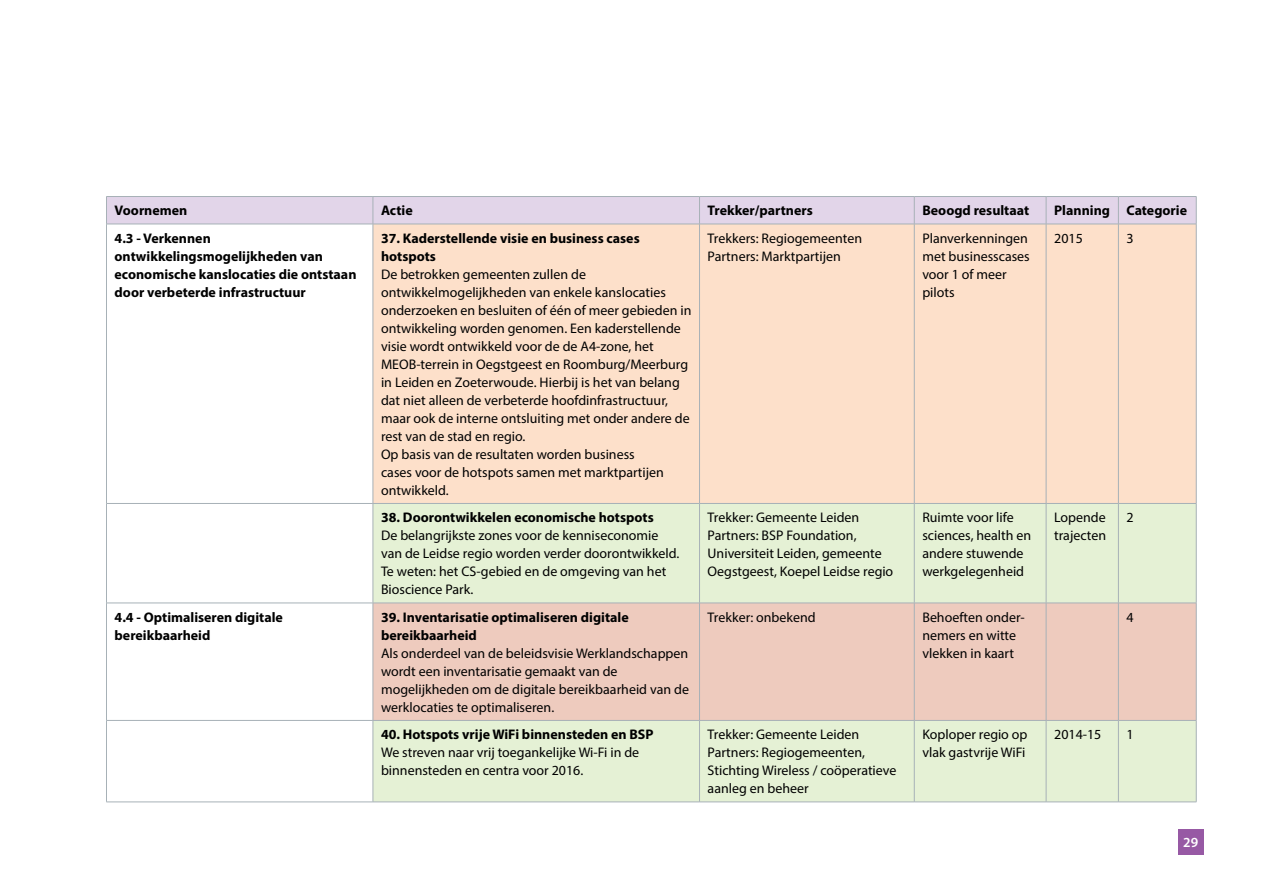
<style>
.page{position:relative;width:1263px;height:893px;background:#fff}
.page>*{position:absolute;margin:0;border:0;box-sizing:border-box;transform-origin:0 0}
.t1{font:13.95px/18px "Myriad Pro";color:#000}
.t2{font:700 13.95px/18px "Myriad Pro";color:#000}
.t3{font:600 13.95px "Myriad Pro";color:#fff}
</style>
<div class="page">
<div style="left:1178px;top:829px;width:25px;height:26px;background:#9759a4"></div>
<div style="left:374px;top:225px;width:822px;height:278px;background:#fde0ca"></div>
<div style="left:374px;top:504px;width:822px;height:298px;background:#e5f1d5"></div>
<div style="left:374px;top:604px;width:822px;height:116px;background:#eecbbe"></div>
<hr style="left:106px;top:224px;width:1px;height:279px;background:#a7b1b7">
<hr style="left:373px;top:224px;width:1px;height:279px;background:#a7b1b7">
<hr style="left:699px;top:224px;width:1px;height:279px;background:#a7b1b7">
<hr style="left:914px;top:224px;width:1px;height:279px;background:#a7b1b7">
<hr style="left:1046px;top:224px;width:1px;height:279px;background:#a7b1b7">
<hr style="left:1118px;top:224px;width:1px;height:279px;background:#a7b1b7">
<hr style="left:1196px;top:224px;width:1px;height:279px;background:#a7b1b7">
<hr style="left:106px;top:503px;width:267px;height:1px;background:#a7b1b7">
<hr style="left:106px;top:504px;width:1px;height:99px;background:#a7b1b7">
<hr style="left:373px;top:503px;width:326px;height:1px;background:#a7b1b7">
<hr style="left:373px;top:504px;width:1px;height:99px;background:#a7b1b7">
<hr style="left:699px;top:503px;width:215px;height:1px;background:#a7b1b7">
<hr style="left:699px;top:504px;width:1px;height:99px;background:#a7b1b7">
<hr style="left:914px;top:503px;width:132px;height:1px;background:#a7b1b7">
<hr style="left:914px;top:504px;width:1px;height:99px;background:#a7b1b7">
<hr style="left:1046px;top:503px;width:72px;height:1px;background:#a7b1b7">
<hr style="left:1046px;top:504px;width:1px;height:99px;background:#a7b1b7">
<hr style="left:1118px;top:503px;width:78px;height:1px;background:#a7b1b7">
<hr style="left:1118px;top:504px;width:1px;height:99px;background:#a7b1b7">
<hr style="left:1196px;top:504px;width:1px;height:99px;background:#a7b1b7">
<hr style="left:106px;top:603px;width:267px;height:1px;background:#a7b1b7">
<hr style="left:106px;top:603px;width:1px;height:117px;background:#a7b1b7">
<hr style="left:373px;top:603px;width:326px;height:1px;background:#a7b1b7">
<hr style="left:373px;top:603px;width:1px;height:117px;background:#a7b1b7">
<hr style="left:699px;top:603px;width:215px;height:1px;background:#a7b1b7">
<hr style="left:699px;top:603px;width:1px;height:117px;background:#a7b1b7">
<hr style="left:914px;top:603px;width:132px;height:1px;background:#a7b1b7">
<hr style="left:914px;top:603px;width:1px;height:117px;background:#a7b1b7">
<hr style="left:1046px;top:603px;width:72px;height:1px;background:#a7b1b7">
<hr style="left:1046px;top:603px;width:1px;height:117px;background:#a7b1b7">
<hr style="left:1118px;top:603px;width:78px;height:1px;background:#a7b1b7">
<hr style="left:1118px;top:603px;width:1px;height:117px;background:#a7b1b7">
<hr style="left:1196px;top:603px;width:1px;height:117px;background:#a7b1b7">
<hr style="left:106px;top:720px;width:267px;height:1px;background:#a7b1b7">
<hr style="left:106px;top:721px;width:1px;height:81px;background:#a7b1b7">
<hr style="left:373px;top:720px;width:326px;height:1px;background:#a7b1b7">
<hr style="left:373px;top:721px;width:1px;height:81px;background:#a7b1b7">
<hr style="left:699px;top:720px;width:215px;height:1px;background:#a7b1b7">
<hr style="left:699px;top:721px;width:1px;height:81px;background:#a7b1b7">
<hr style="left:914px;top:720px;width:132px;height:1px;background:#a7b1b7">
<hr style="left:914px;top:721px;width:1px;height:81px;background:#a7b1b7">
<hr style="left:1046px;top:720px;width:72px;height:1px;background:#a7b1b7">
<hr style="left:1046px;top:721px;width:1px;height:81px;background:#a7b1b7">
<hr style="left:1118px;top:720px;width:78px;height:1px;background:#a7b1b7">
<hr style="left:1118px;top:721px;width:1px;height:81px;background:#a7b1b7">
<hr style="left:1196px;top:721px;width:1px;height:81px;background:#a7b1b7">
<hr style="left:106px;top:802px;width:267px;height:1px;background:#a7b1b7">
<hr style="left:373px;top:802px;width:326px;height:1px;background:#a7b1b7">
<hr style="left:699px;top:802px;width:215px;height:1px;background:#a7b1b7">
<hr style="left:914px;top:802px;width:132px;height:1px;background:#a7b1b7">
<hr style="left:1046px;top:802px;width:72px;height:1px;background:#a7b1b7">
<hr style="left:1118px;top:802px;width:78px;height:1px;background:#a7b1b7">
<svg style="left:106px;top:196px;width:1091px;height:28px;background:#ded2e5"></svg>
<hr style="left:106px;top:224px;width:267px;height:1px;background:#a7b1b7">
<hr style="left:373px;top:224px;width:326px;height:1px;background:#a7b1b7">
<hr style="left:699px;top:224px;width:215px;height:1px;background:#a7b1b7">
<hr style="left:914px;top:224px;width:132px;height:1px;background:#a7b1b7">
<hr style="left:1046px;top:224px;width:72px;height:1px;background:#a7b1b7">
<hr style="left:1118px;top:224px;width:78px;height:1px;background:#a7b1b7">
<p class="t2" style="left:115px;top:201px;width:74px">Voornemen</p>
<p class="t2" style="left:381px;top:201px;width:33px">Actie</p>
<p class="t2" style="left:708px;top:201px;width:107px">Trekker/partners</p>
<p class="t2" style="left:922px;top:201px;width:108px">Beoogd resultaat</p>
<p class="t2" style="left:1054px;top:201px;width:134px">Planning Categorie</p>
<p class="t2" style="left:115px;top:229px;width:243px">4.3 - Verkennen ontwikkelingsmogelijkheden van economische kanslocaties die ontstaan door verbeterde infrastructuur</p>
<p class="t2" style="left:381px;top:229px;width:260px">37. Kaderstellende visie en business cases hotspots</p>
<p class="t1" style="left:708px;top:229px;width:156px">Trekkers: Regiogemeenten<br>Partners: Marktpartijen</p>
<p class="t1" style="left:922px;top:229px;width:109px">Planverkenningen met businesscases voor 1 of meer pilots</p>
<p class="t1" style="left:1054px;top:229px;width:30px">2015</p>
<p class="t1" style="left:1126px;top:229px;width:9px">3</p>
<p class="t1" style="left:381px;top:265px;width:312px">De betrokken gemeenten zullen de ontwikkelmogelijkheden van enkele kanslocaties onderzoeken en besluiten of één of meer gebieden in ontwikkeling worden genomen. Een kaderstellende visie wordt ontwikkeld voor de de A4-zone, het MEOB-terrein in Oegstgeest en Roomburg/Meerburg in Leiden en Zoeterwoude. Hierbij is het van belang dat niet alleen de verbeterde hoofdinfrastructuur, maar ook de interne ontsluiting met onder andere de rest van de stad en regio.<br>Op basis van de resultaten worden business<br>cases voor de hotspots samen met marktpartijen ontwikkeld.</p>
<p class="t2" style="left:381px;top:508px;width:274px">38. Doorontwikkelen economische hotspots</p>
<p class="t1" style="left:381px;top:526px;width:300px">De belangrijkste zones voor de kenniseconomie van de Leidse regio worden verder doorontwikkeld.<br>Te weten: het CS-gebied en de omgeving van het Bioscience Park.</p>
<p class="t2" style="left:115px;top:608px;width:170px">4.4 - Optimaliseren digitale bereikbaarheid</p>
<p class="t2" style="left:381px;top:608px;width:249px">39. Inventarisatie optimaliseren digitale bereikbaarheid</p>
<p class="t1" style="left:381px;top:644px;width:309px">Als onderdeel van de beleidsvisie Werklandschappen wordt een inventarisatie gemaakt van de mogelijkheden om de digitale bereikbaarheid van de werklocaties te optimaliseren.</p>
<p class="t2" style="left:381px;top:725px;width:274px">40. Hotspots vrije WiFi binnensteden en BSP</p>
<p class="t1" style="left:381px;top:743px;width:260px">We streven naar vrij toegankelijke Wi-Fi in de binnensteden en centra voor 2016.</p>
<p class="t1" style="left:708px;top:508px;width:187px">Trekker: Gemeente Leiden<br>Partners: BSP Foundation,<br>Universiteit Leiden, gemeente<br>Oegstgeest, Koepel Leidse regio</p>
<p class="t1" style="left:922px;top:508px;width:110px">Ruimte voor life sciences, health en andere stuwende werkgelegenheid</p>
<p class="t1" style="left:1054px;top:508px;width:53px">Lopende trajecten</p>
<p class="t1" style="left:1126px;top:508px;width:9px">2</p>
<p class="t1" style="left:708px;top:608px;width:110px">Trekker: onbekend</p>
<p class="t1" style="left:922px;top:608px;width:104px">Behoeften onder&shy;nemers en witte vlekken in kaart</p>
<p class="t1" style="left:1126px;top:608px;width:9px">4</p>
<p class="t1" style="left:708px;top:725px;width:190px">Trekker: Gemeente Leiden<br>Partners: Regiogemeenten,<br>Stichting Wireless / coöperatieve aanleg en beheer</p>
<p class="t1" style="left:922px;top:725px;width:107px">Koploper regio op vlak gastvrije WiFi</p>
<p class="t1" style="left:1054px;top:725px;width:49px">2014-15</p>
<p class="t1" style="left:1126px;top:725px;width:9px">1</p>
<p class="t3" style="left:1183px;top:834px;width:16px">29</p>
</div>
